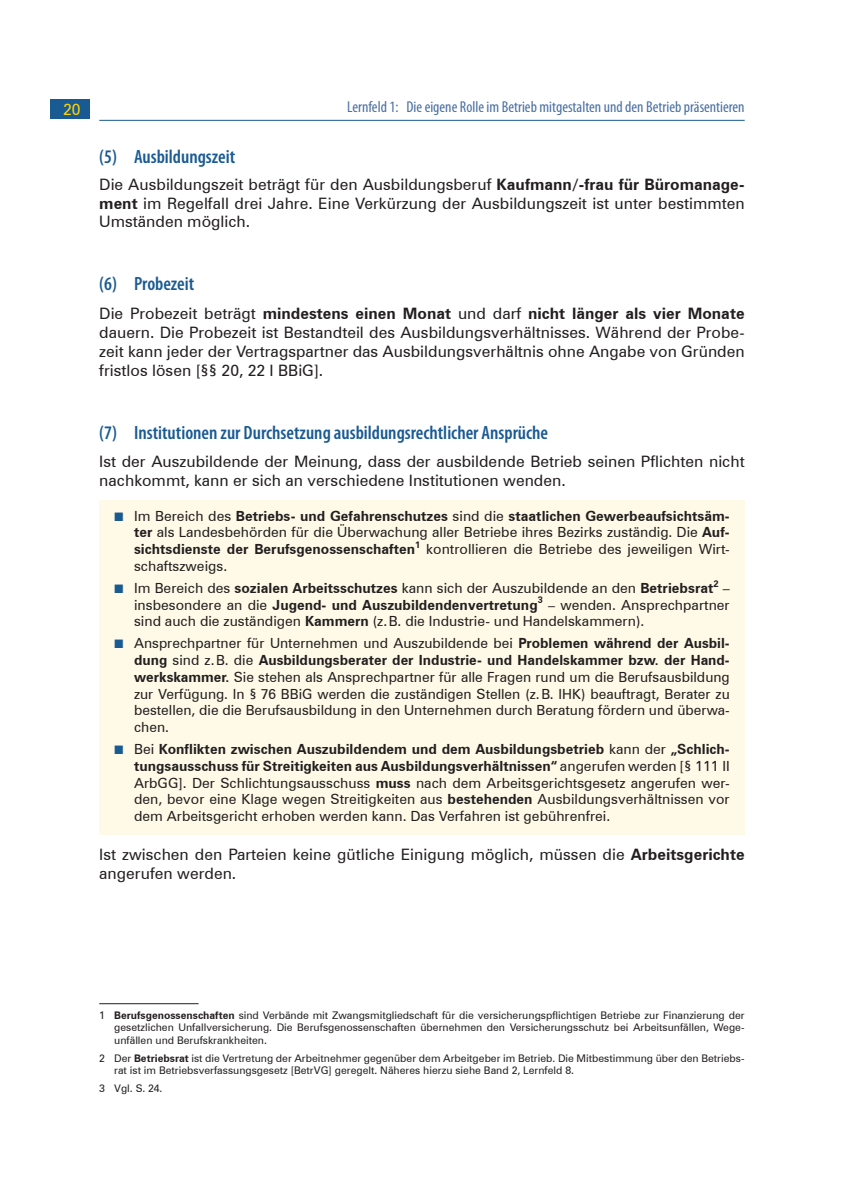
<style>
.page{position:relative;width:844px;height:1191px;background:#fff}
.page>*{position:absolute;margin:0;border:0;box-sizing:border-box;transform-origin:0 0}
.t1{font:600 condensed 19.25px "Myriad Pro";color:#1a5a92}
.Fließtext{font:15.75px/18.9px "Zurich BT";color:#231f20;text-align:justify}
.Kolumnentitel_links{font:condensed 15.75px "Myriad Pro";color:#496fa1}
.t2{font:15.75px "Zurich BT";color:#fed304}
.t3{font:14px/16.8px "Zurich BT";color:#231f20;text-align:justify}
.Fußnote{font:10.5px/12.6px "Zurich BT";color:#231f20;text-align:justify}
.s1{font-weight:700}
.s2{font-family:"Uni Math";font-size:12.25px;color:#1a5a92}
</style>
<div class="page">
<div style="left:50px;top:99px;width:39px;height:20px;background:#1a5a92"></div>
<hr style="left:99px;top:120px;width:645px;height:1px;background:#1a5a92">
<div style="left:99px;top:500px;width:645px;height:84px;background:#fefae7"></div>
<div style="left:99px;top:572px;width:645px;height:67px;background:#fefae7"></div>
<div style="left:99px;top:627px;width:645px;height:118px;background:#fefae7"></div>
<div style="left:99px;top:733px;width:645px;height:101px;background:#fefae7"></div>
<hr style="left:99px;top:1003px;width:99px;height:1px;background:#231f20">
<p class="t2" style="left:63px;top:100px;width:19px">20</p>
<p class="Kolumnentitel_links" style="left:347px;top:99px;width:399px">Lernfeld 1: Die eigene Rolle im Betrieb mitgestalten und den Betrieb präsentieren</p>
<p class="t1" style="left:99px;top:146px;width:137px">(5) Ausbildungszeit</p>
<p class="Fließtext" style="left:99px;top:174px;width:646px">Die Ausbildungszeit beträgt für den Ausbildungsberuf <span class="s1">Kaufmann/-frau für Büromanage&shy;ment</span> im Regelfall drei Jahre. Eine Verkürzung der Ausbildungszeit ist unter bestimmten Umständen möglich.</p>
<p class="t1" style="left:99px;top:273px;width:96px">(6) Probezeit</p>
<p class="Fließtext" style="left:99px;top:304px;width:646px">Die Probezeit beträgt <span class="s1">mindestens einen Monat</span> und darf <span class="s1">nicht länger als vier Monate </span>dauern. Die Probezeit ist Bestandteil des Ausbildungsverhältnisses. Während der Probe&shy;zeit kann jeder der Vertragspartner das Ausbildungsverhältnis ohne Angabe von Gründen fristlos lösen [§§ 20, 22 I BBiG].</p>
<p class="t1" style="left:99px;top:422px;width:450px">(7) Institutionen zur Durchsetzung ausbildungsrechtlicher Ansprüche</p>
<p class="Fließtext" style="left:99px;top:452px;width:646px">Ist der Auszubildende der Meinung, dass der ausbildende Betrieb seinen Pflichten nicht nachkommt, kann er sich an verschiedene Institutionen wenden.</p>
<p class="t3" style="left:134px;top:507px;width:597px;text-indent:-20px"><span class="s2">■</span> Im Bereich des <span class="s1">Betriebs- und Gefahrenschutzes</span> sind die <span class="s1">staatlichen Gewerbeaufsichtsäm&shy;ter</span> als Landesbehörden für die Überwachung aller Betriebe ihres Bezirks zuständig. Die <span class="s1">Auf&shy;sichtsdienste der Berufsgenossenschaften</span><sup>1</sup> kontrollieren die Betriebe des jeweiligen Wirt&shy;schaftszweigs.</p>
<p class="t3" style="left:134px;top:579px;width:597px;text-indent:-20px"><span class="s2">■</span> Im Bereich des <span class="s1">sozialen Arbeitsschutzes</span> kann sich der Auszubildende an den <span class="s1">Betriebsrat</span><sup>2</sup> – insbesondere an die <span class="s1">Jugend- und Auszubildendenvertretung</span><sup>3</sup> – wenden. Ansprechpartner sind auch die zuständigen <span class="s1">Kammern</span> (z.B. die Industrie- und Handelskammern).</p>
<p class="t3" style="left:134px;top:634px;width:597px;text-indent:-20px"><span class="s2">■</span> Ansprechpartner für Unternehmen und Auszubildende bei <span class="s1">Problemen während der Ausbil&shy;dung</span> sind z.B. die <span class="s1">Ausbildungsberater der Industrie- und Handelskammer bzw. der Hand&shy;werkskammer.</span> Sie stehen als Ansprechpartner für alle Fragen rund um die Berufsausbildung zur Verfügung. In § 76 BBiG werden die zuständigen Stellen (z.B. IHK) beauftragt, Berater zu bestellen, die die Berufsausbildung in den Unternehmen durch Beratung fördern und überwa&shy;chen.</p>
<p class="t3" style="left:134px;top:740px;width:597px;text-indent:-20px"><span class="s2">■</span> Bei <span class="s1">Konflikten zwischen Auszubildendem und dem Ausbildungsbetrieb</span> kann der <span class="s1">„Schlich&shy;tungsausschuss für Streitigkeiten aus Ausbildungsverhältnissen“</span> angerufen werden [§ 111 II ArbGG]. Der Schlichtungsausschuss <span class="s1">muss</span> nach dem Arbeitsgerichtsgesetz angerufen wer&shy;den, bevor eine Klage wegen Streitigkeiten aus <span class="s1">bestehenden</span> Ausbildungsverhältnissen vor dem Arbeitsgericht erhoben werden kann. Das Verfahren ist gebührenfrei.</p>
<p class="Fließtext" style="left:99px;top:844px;width:646px">Ist zwischen den Parteien keine gütliche Einigung möglich, müssen die <span class="s1">Arbeitsgerichte </span>angerufen werden.</p>
<p class="Fußnote" style="left:114px;top:1008px;width:632px;text-indent:-15px">1 <span class="s1">Berufsgenossenschaften</span> sind Verbände mit Zwangsmitgliedschaft für die versicherungspflichtigen Betriebe zur Finanzierung der gesetzlichen Unfallversicherung. Die Berufsgenossenschaften übernehmen den Versicherungsschutz bei Arbeitsunfällen, Wege&shy;unfällen und Berufskrankheiten.</p>
<p class="Fußnote" style="left:114px;top:1051px;width:631px;text-indent:-15px">2 Der <span class="s1">Betriebsrat</span> ist die Vertretung der Arbeitnehmer gegenüber dem Arbeitgeber im Betrieb. Die Mitbestimmung über den Betriebs&shy;rat ist im Betriebsverfassungsgesetz [BetrVG] geregelt. Näheres hierzu siehe Band 2, Lernfeld 8.</p>
<p class="Fußnote" style="left:99px;top:1081px;width:65px">3 Vgl. S. 24.</p>
</div>
